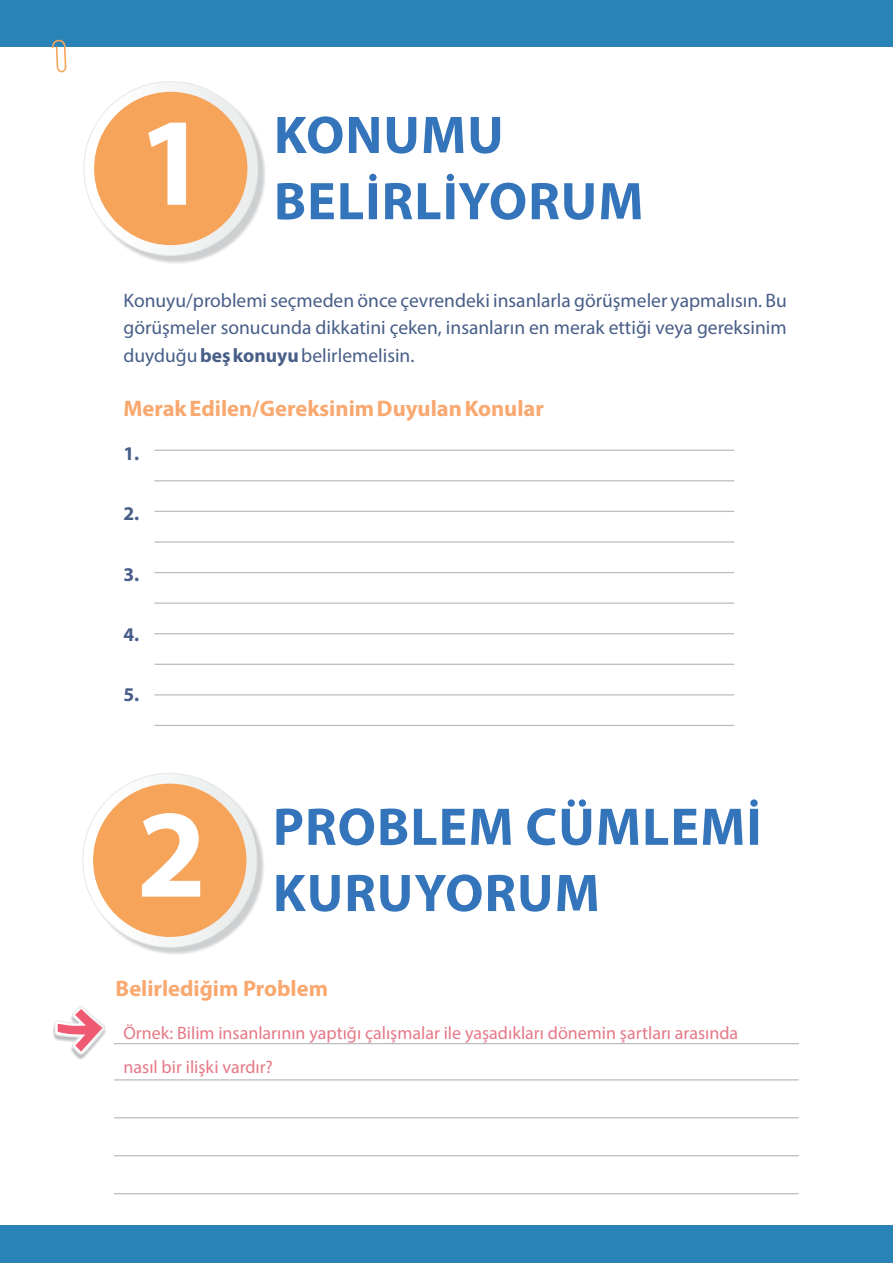
<style>
.page{position:relative;width:893px;height:1263px;background:#2a83b7}
.page>*{position:absolute;margin:0;border:0;box-sizing:border-box;transform-origin:0 0}
.t1{font:700 126.45px "Myriad Pro";color:#fff}
.t2{font:700 53.4px "Myriad Pro";letter-spacing:.02em;color:#3474ba}
.t3{font:700 22.5px "Myriad Pro";color:#f9a86f}
.t4{font:19.5px/27.3px "Myriad Pro";color:#485e88;text-align:justify}
.t5{font:700 19.5px "Myriad Pro";color:#485e88}
.t6{font:18px/34.7px "Myriad Pro";color:#e67886}
.s1{font-weight:700}
</style>
<div class="page">
<div style="left:0;top:48px;width:893px;height:1177px;background:#fff"></div>
<svg style="left:52px;top:40px;width:14px;height:32px"></svg>
<img style="left:88px;top:85px;width:177px;height:178px">
<svg style="left:84px;top:82px;width:174px;height:173px"></svg>
<div style="left:94px;top:92px;width:153px;height:153px;background:#f7a45b;border-radius:50%"></div>
<hr style="left:154px;top:450px;width:580px;height:1px;background:#bcbdc0">
<hr style="left:154px;top:480px;width:580px;height:1px;background:#bcbdc0">
<hr style="left:154px;top:511px;width:580px;height:1px;background:#bcbdc0">
<hr style="left:154px;top:541px;width:580px;height:2px;background:#bcbdc0">
<hr style="left:154px;top:572px;width:580px;height:1px;background:#bcbdc0">
<hr style="left:154px;top:602px;width:580px;height:2px;background:#bcbdc0">
<hr style="left:154px;top:633px;width:580px;height:1px;background:#bcbdc0">
<hr style="left:154px;top:664px;width:580px;height:1px;background:#bcbdc0">
<hr style="left:154px;top:694px;width:580px;height:1px;background:#bcbdc0">
<hr style="left:154px;top:725px;width:580px;height:1px;background:#bcbdc0">
<img style="left:87px;top:777px;width:177px;height:177px">
<svg style="left:83px;top:773px;width:174px;height:174px"></svg>
<div style="left:93px;top:784px;width:153px;height:153px;background:#f7a45b;border-radius:50%"></div>
<hr style="left:114px;top:1079px;width:685px;height:1px;background:#bcbdc0">
<hr style="left:114px;top:1117px;width:685px;height:1px;background:#bcbdc0">
<hr style="left:114px;top:1155px;width:685px;height:1px;background:#bcbdc0">
<hr style="left:114px;top:1193px;width:685px;height:1px;background:#bcbdc0">
<img style="left:74px;top:1027px;width:32px;height:32px">
<svg style="left:54px;top:1006px;width:51px;height:49px"></svg>
<hr style="left:114px;top:1043px;width:685px;height:1px;background:#bcbdc0">
<h1 class="t1" style="left:138px;top:110px;width:72px">1</h1>
<h2 class="t2" style="left:274px;top:113px;width:231px">KONUMU</h2>
<h2 class="t2" style="left:274px;top:179px;width:371px">BELİRLİYORUM</h2>
<p class="t4" style="left:123px;top:289px;width:665px">Konuyu/problemi seçmeden önce çevrendeki insanlarla görüşmeler yapmalısın. Bu görüşmeler sonucunda dikkatini çeken, insanların en merak ettiği veya gereksinim duyduğu <span class="s1">beş konuyu</span>belirlemelisin.</p>
<p class="t3" style="left:123px;top:399px;width:422px">Merak Edilen/Gereksinim Duyulan Konular</p>
<p class="t5" style="left:123px;top:445px;width:17px">1.</p>
<p class="t5" style="left:123px;top:505px;width:17px">2.</p>
<p class="t5" style="left:123px;top:566px;width:17px">3.</p>
<p class="t5" style="left:123px;top:626px;width:17px">4.</p>
<p class="t5" style="left:123px;top:687px;width:17px">5.</p>
<h1 class="t1" style="left:137px;top:802px;width:72px">2</h1>
<h2 class="t2" style="left:273px;top:805px;width:490px">PROBLEM CÜMLEMİ</h2>
<h2 class="t2" style="left:273px;top:871px;width:328px">KURUYORUM</h2>
<p class="t3" style="left:116px;top:979px;width:214px">Belirlediğim Problem</p>
<p class="t6" style="left:124px;top:1017px;width:616px">Örnek: Bilim insanlarının yaptığı çalışmalar ile yaşadıkları dönemin şartları arasında nasıl bir ilişki vardır?</p>
</div>
